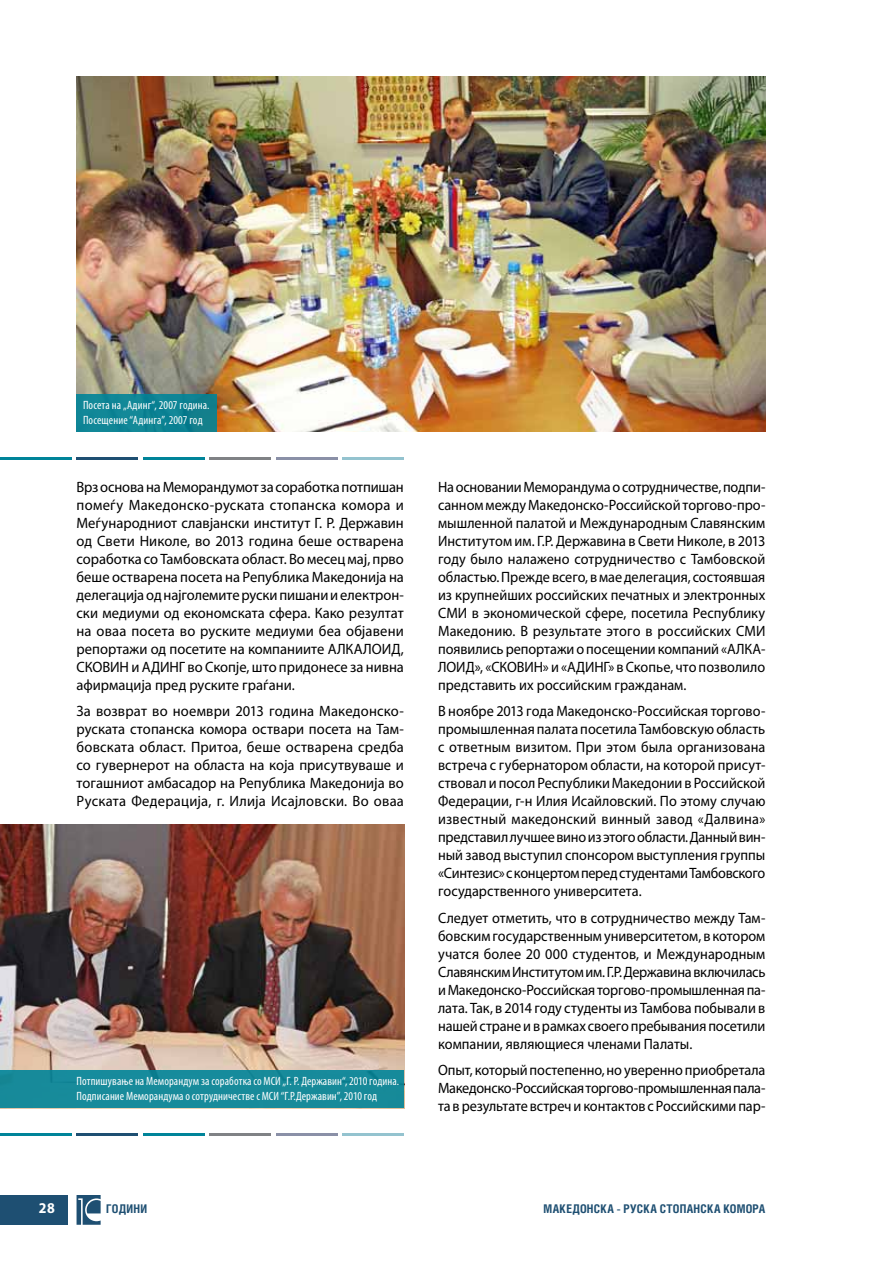
<style>
.page{position:relative;width:893px;height:1263px;background:#fff}
.page>*{position:absolute;margin:0;border:0;box-sizing:border-box;transform-origin:0 0}
.t1{font:15px/18px "Myriad Pro";color:#000;text-align:justify;scale:.95 1}
.t2{font:15px/18px "Myriad Pro";color:#000;text-align:justify}
.t3{font:700 semi-condensed 15px "Myriad Pro";color:#fff}
.t4{font:condensed 12px/15px "Myriad Pro";letter-spacing:.01em;color:#fff}
.t5{font:700 12px "Helios Cond C";letter-spacing:.02em;color:#1e4f72}
</style>
<div class="page">
<hr style="left:0;top:1133px;width:72px;height:2px;background:#008499">
<hr style="left:77px;top:1133px;width:61px;height:2px;background:#1e4f72">
<hr style="left:143px;top:1133px;width:62px;height:2px;background:#008499">
<hr style="left:210px;top:1133px;width:61px;height:2px;background:#808285">
<hr style="left:276px;top:1133px;width:61px;height:2px;background:#8a90a7">
<hr style="left:343px;top:1133px;width:61px;height:2px;background:#94c3cf">
<hr style="left:0;top:457px;width:72px;height:2px;background:#008499">
<hr style="left:77px;top:457px;width:61px;height:2px;background:#1e4f72">
<hr style="left:143px;top:457px;width:62px;height:2px;background:#008499">
<hr style="left:210px;top:457px;width:61px;height:2px;background:#808285">
<hr style="left:276px;top:457px;width:61px;height:2px;background:#8a90a7">
<hr style="left:343px;top:457px;width:61px;height:2px;background:#94c3cf">
<img style="left:0;top:825px;width:404px;height:245px">
<img style="left:77px;top:77px;width:688px;height:355px">
<div style="left:77px;top:394px;width:140px;height:38px;background:#108595"></div>
<div style="left:0;top:1070px;width:404px;height:38px;background:#178b9b"></div>
<div style="left:0;top:1195px;width:68px;height:30px;background:#1e4f72"></div>
<svg style="left:77px;top:1195px;width:24px;height:30px"></svg>
<p class="t4" style="left:83px;top:397px;width:128px">Посета на „Адинг“, 2007 година.<br>Посещение “Адинга”, 2007 год</p>
<p class="t2" style="left:77px;top:478px;width:329px">Врз основа на Меморандумот за соработка потпишан помеѓу Македонско-руската стопанскa комора и Меѓународниот славјански институт Г. Р. Державин од Свети Николе, во 2013 година беше остварена соработка со Тамбовската област. Во месец мај, прво беше остварена посета на Република Македонија на делегација од најголемите руски пишани и електрон&shy;ски медиуми од економската сфера. Како резултат на оваа посета во руските медиуми беа објавени репортажи од посетите на компаниите АЛКАЛОИД, СКОВИН и АДИНГ во Скопје, што придонесе за нивна афирмација пред руските граѓани.</p>
<p class="t2" style="left:77px;top:702px;width:329px">За возврат во ноември 2013 година Македонско&shy;руската стопанска комора оствари посета на Там&shy;бовската област. Притоа, беше остварена средба со гувернерот на областа на која присутвуваше и тогашниот амбасадор на Република Македонија во Руската Федерација, г. Илија Исајловски. Во оваа</p>
<p class="t4" style="left:77px;top:1074px;width:324px">Потпишување на Меморандум за соработка со МСИ „Г. Р. Державин“, 2010 година.<br>Подписание Меморандума о сотрудничестве с МСИ “Г.Р.Державин”, 2010 год</p>
<p class="t1" style="left:438px;top:478px;width:346px">На основании Меморандума о сотрудничестве, подпи&shy;санном между Македонско-Российской торгово-про&shy;мышленной палатой и Международным Славянским Институтом им. Г.Р. Державина в Свети Николе, в 2013 году было налажено сотрудничество с Тамбовской областью. Прежде всего, в мае делегация, состоявшая из крупнейших российских печатных и электронных СМИ в экономической сфере, посетила Республику Македонию. В результате этого в российских СМИ появились репортажи о посещении компаний «АЛКА-ЛОИД», «СКОВИН» и «АДИНГ» в Скопье, что позволило представить их российским гражданам.</p>
<p class="t1" style="left:438px;top:702px;width:346px">В ноябре 2013 года Македонско-Российская торгово&shy;промышленная палата посетила Тамбовскую область с ответным визитом. При этом была организована встреча с губернатором области, на которой присут&shy;ствовал и посол Республики Македонии в Российской Федерации, г-н Илия Исайловский. По этому случаю известный македонский винный завод «Далвина» представил лучшее вино из этого области. Данный вин&shy;ный завод выступил спонсором выступления группы «Синтезис» с концертом перед студентами Тамбовского государственного университета.</p>
<p class="t1" style="left:438px;top:909px;width:346px">Следует отметить, что в сотрудничество между Там&shy;бовским государственным университетом, в котором учатся более 20 000 студентов, и Международным Славянским Институтом им. Г.Р. Державина включилась и Македонско-Российская торгово-промышленная па&shy;лата. Так, в 2014 году студенты из Тамбова побывали в нашей стране и в рамках своего пребывания посетили компании, являющиеся членами Палаты.</p>
<p class="t1" style="left:438px;top:1062px;width:346px">Опыт, который постепенно, но уверенно приобретала Македонско-Российская торгово-промышленная пала&shy;та в результате встреч и контактов с Российскими пар-</p>
<p class="t3" style="left:39px;top:1200px;width:18px">28</p>
<p class="t5" style="left:106px;top:1201px;width:42px">ГОДИНИ</p>
<p class="t5" style="left:544px;top:1201px;width:223px">МАКЕДОНСКА - РУСКА СТОПАНСКА КОМОРА</p>
</div>
